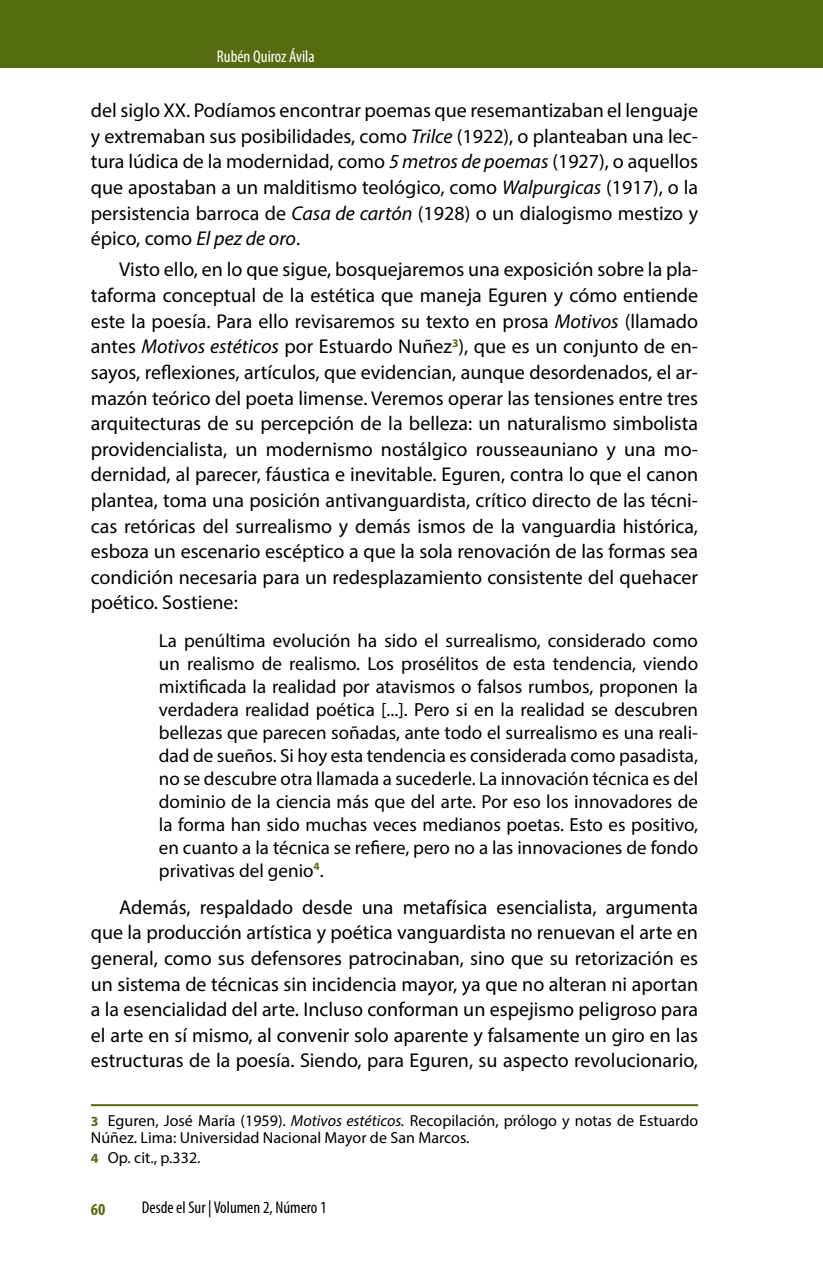
<style>
.page{position:relative;width:823px;height:1265px;background:#fff}
.page>*{position:absolute;margin:0;border:0;box-sizing:border-box;transform-origin:0 0}
.PARRAFOS{font:20px/25.6px "Myriad Pro";color:#000;text-align:justify}
.SUMILLA_PARRAFO{font:19px/23px "Myriad Pro";color:#000;text-align:justify}
.t1{font:condensed 17px "Myriad Pro";color:#000}
.PARRAFOS-2{font:condensed 17px "Myriad Pro";color:#fff}
.t2{font:700 condensed 17px "Myriad Pro";color:#566c11}
.NOTA_AL_PIE{font:16px/17px "Myriad Pro";color:#000}
.NOTA_AL_PIE_SIN_RAYA{font:16px "Myriad Pro";color:#000}
.s1{font-style:italic}
.s2{font-weight:700;font-size:14px;color:#566c11}
</style>
<div class="page">
<div style="left:0;top:0;width:822px;height:68px;background:#566c11"></div>
<hr style="left:91px;top:1104px;width:606px;height:2px;background:#566c11">
<p class="PARRAFOS-2" style="left:217px;top:46px;width:99px">Rubén Quiroz Ávila</p>
<p class="PARRAFOS" style="left:91px;top:97px;width:608px">del siglo XX. Podíamos encontrar poemas que resemantizaban el lenguaje y extremaban sus posibilidades, como <span class="s1">Trilce</span> (1922), o planteaban una lec&shy;tura lúdica de la modernidad, como <span class="s1">5 metros de poemas</span> (1927), o aquellos que apostaban a un malditismo teológico, como <span class="s1">Walpurgicas</span> (1917), o la persistencia barroca de <span class="s1">Casa de cartón</span> (1928) o un dialogismo mestizo y épico, como <span class="s1">El pez de oro</span>.</p>
<p class="PARRAFOS" style="left:91px;top:256px;width:608px;text-indent:28px">Visto ello, en lo que sigue, bosquejaremos una exposición sobre la pla&shy;taforma conceptual de la estética que maneja Eguren y cómo entiende este la poesía. Para ello revisaremos su texto en prosa <span class="s1">Motivos</span> (llamado antes <span class="s1">Motivos estéticos</span> por Estuardo Nuñez<sup>3</sup>), que es un conjunto de en&shy;sayos, reflexiones, artículos, que evidencian, aunque desordenados, el ar&shy;mazón teórico del poeta limense. Veremos operar las tensiones entre tres arquitecturas de su percepción de la belleza: un naturalismo simbolista providencialista, un modernismo nostálgico rousseauniano y una mo&shy;dernidad, al parecer, fáustica e inevitable. Eguren, contra lo que el canon plantea, toma una posición antivanguardista, crítico directo de las técni&shy;cas retóricas del surrealismo y demás ismos de la vanguardia histórica, esboza un escenario escéptico a que la sola renovación de las formas sea condición necesaria para un redesplazamiento consistente del quehacer poético. Sostiene:</p>
<p class="SUMILLA_PARRAFO" style="left:159px;top:628px;width:540px">La penúltima evolución ha sido el surrealismo, considerado como un realismo de realismo. Los prosélitos de esta tendencia, viendo mixtificada la realidad por atavismos o falsos rumbos, proponen la verdadera realidad poética [...]. Pero si en la realidad se descubren bellezas que parecen soñadas, ante todo el surrealismo es una reali&shy;dad de sueños. Si hoy esta tendencia es considerada como pasadista, no se descubre otra llamada a sucederle. La innovación técnica es del dominio de la ciencia más que del arte. Por eso los innovadores de la forma han sido muchas veces medianos poetas. Esto es positivo, en cuanto a la técnica se refiere, pero no a las innovaciones de fondo privativas del genio<sup>4</sup>.</p>
<p class="PARRAFOS" style="left:91px;top:893px;width:608px;text-indent:28px">Además, respaldado desde una metafísica esencialista, argumenta que la producción artística y poética vanguardista no renuevan el arte en general, como sus defensores patrocinaban, sino que su retorización es un sistema de técnicas sin incidencia mayor, ya que no alteran ni aportan a la esencialidad del arte. Incluso conforman un espejismo peligroso para el arte en sí mismo, al convenir solo aparente y falsamente un giro en las estructuras de la poesía. Siendo, para Eguren, su aspecto revolucionario,</p>
<p class="NOTA_AL_PIE" style="left:91px;top:1111px;width:608px"><span class="s2">3</span> Eguren, José María (1959). <span class="s1">Motivos estéticos.</span> Recopilación, prólogo y notas de Estuardo<br>Núñez. Lima: Universidad Nacional Mayor de San Marcos.</p>
<p class="NOTA_AL_PIE_SIN_RAYA" style="left:91px;top:1147px;width:111px"><span class="s2">4</span> Op. cit., p.332.</p>
<p class="t2" style="left:91px;top:1198px;width:16px">60</p>
<p class="t1" style="left:142px;top:1196px;width:186px">Desde el Sur | Volumen 2, Número 1</p>
</div>
